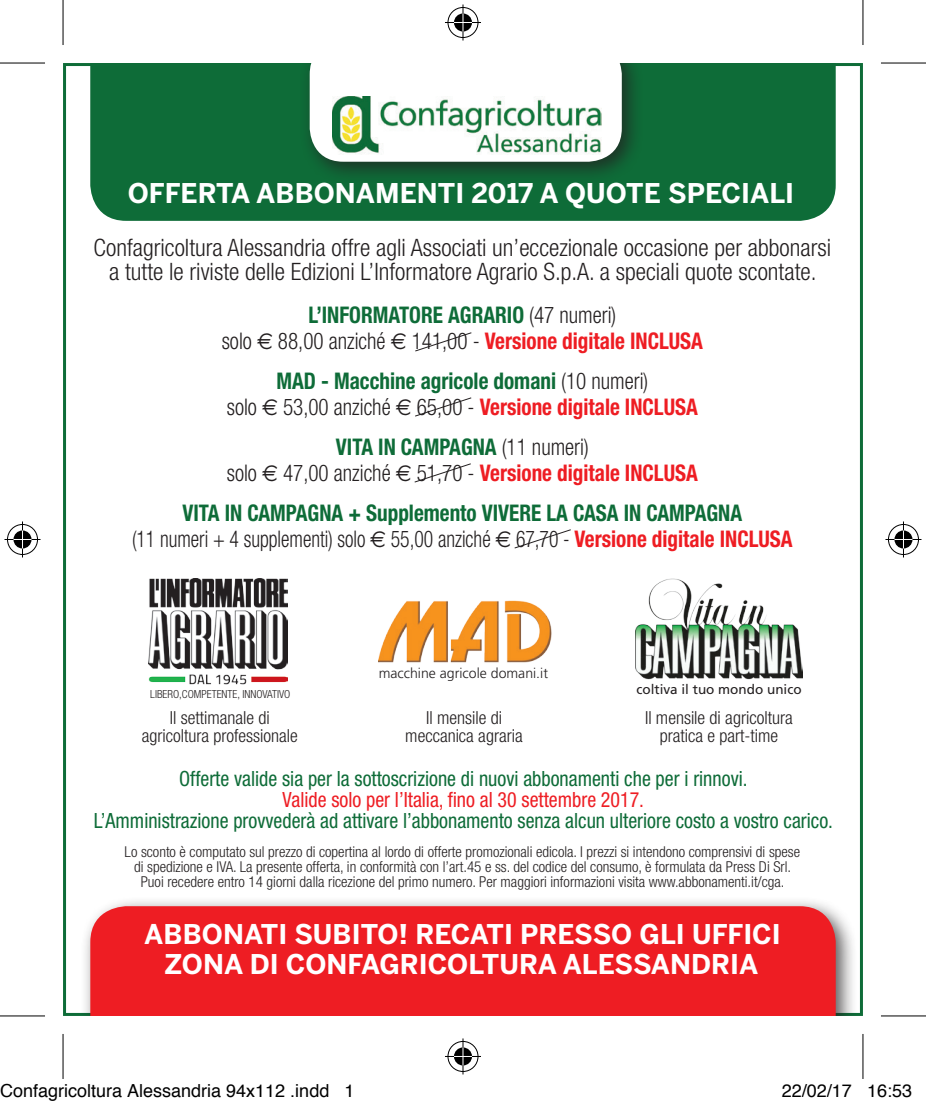
<style>
.page{position:relative;width:926px;height:1106px;background:#fff}
.page>*{position:absolute;margin:0;border:0;box-sizing:border-box;transform-origin:0 0}
.t1{font:700 27px/30px "Benton Sans";color:#fff;text-align:center}
.t2{font:300 condensed 24px/24px "Helvetica Neue";color:#231f20;text-align:center}
.t3{font:700 condensed 23.1px "Helvetica Neue";color:#0e6c38;scale:.92 1}
.t4{font:700 condensed 23.1px "Helvetica Neue";color:#ee1d23;scale:.92 1}
.t5{font:300 condensed 23.1px "Helvetica Neue";color:#231f20;scale:.86 1}
.t6{font:300 condensed 23.1px "Helvetica Neue";color:#231f20;scale:.92 1}
.t7{font:condensed 21px "Helvetica Neue";color:#0e6c38;scale:.95 1}
.t8{font:condensed 21px "Helvetica Neue";color:#ee1d23;scale:.95 1}
.t9{font:300 condensed 18px "Helvetica Neue";color:#231f20}
.t10{font:18px "Helvetica";color:#000}
.t11{font:300 condensed 15px "Helvetica Neue";color:#231f20}
.t12{font:300 14.1px "Frutiger";color:#231f20}
.t13{font:13.5px "Frutiger";color:#231f20}
.t14{font:300 condensed 11.1px "Helvetica Neue";color:#231f20}
.s1{font-weight:300;color:#231f20}
.s2{font-family:"Euro Sans";font-weight:400;font-stretch:normal}
.s3{font-weight:700;color:#ee1d23}
.s4{font-family:"Euro Sans";font-weight:400;font-stretch:normal;color:#231f20}
</style>
<div class="page">
<div style="left:90px;top:63px;width:745px;height:158px;background:#0e6c38"></div>
<div style="left:80px;top:895px;width:777px;height:120px;background:#231f20;opacity:.75"></div>
<div style="left:90px;top:906px;width:745px;height:109px;background:#ee1d23"></div>
<div style="left:299px;top:63px;width:345px;height:121px;background:#231f20;opacity:.75"></div>
<svg style="left:309px;top:63px;width:312px;height:99px"></svg>
<img style="left:332px;top:97px;width:269px;height:59px">
<svg style="left:415px;top:332px;width:57px;height:20px"></svg>
<svg style="left:415px;top:397px;width:57px;height:20px"></svg>
<svg style="left:414px;top:463px;width:57px;height:20px"></svg>
<svg style="left:514px;top:529px;width:57px;height:20px"></svg>
<img style="left:378px;top:600px;width:174px;height:63px">
<img style="left:149px;top:578px;width:138px;height:107px">
<img style="left:635px;top:578px;width:167px;height:102px">
<svg style="left:863px;top:0;width:1px;height:45px"></svg>
<svg style="left:863px;top:1034px;width:1px;height:44px"></svg>
<hr style="left:0;top:62px;width:45px;height:2px;background:#000">
<hr style="left:880px;top:62px;width:45px;height:2px;background:#000">
<hr style="left:0;top:1015px;width:45px;height:1px;background:#000">
<hr style="left:880px;top:1015px;width:45px;height:1px;background:#000">
<hr style="left:62px;top:0;width:2px;height:45px;background:#000">
<hr style="left:62px;top:1033px;width:2px;height:45px;background:#000">
<hr style="left:862px;top:0;width:1px;height:45px;background:#000">
<hr style="left:862px;top:1033px;width:1px;height:45px;background:#000">
<div style="left:446px;top:6px;width:34px;height:33px;border:4px solid #fff;border-radius:50%"></div>
<hr style="left:445px;top:21px;width:36px;height:3px;background:#fff">
<svg style="left:461px;top:4px;width:4px;height:36px"></svg>
<div style="left:452px;top:12px;width:22px;height:21px;border:4px solid #fff;border-radius:50%"></div>
<div style="left:447px;top:7px;width:31px;height:31px;border:1px solid #000;border-radius:50%"></div>
<hr style="left:445px;top:22px;width:36px;height:1px;background:#000">
<hr style="left:462px;top:4px;width:1px;height:36px;background:#000">
<svg style="left:454px;top:13px;width:18px;height:18px"></svg>
<div style="left:446px;top:1039px;width:34px;height:34px;border:4px solid #fff;border-radius:50%"></div>
<svg style="left:445px;top:1054px;width:36px;height:4px"></svg>
<svg style="left:461px;top:1038px;width:4px;height:36px"></svg>
<div style="left:452px;top:1045px;width:22px;height:22px;border:4px solid #fff;border-radius:50%"></div>
<div style="left:447px;top:1041px;width:31px;height:30px;border:1px solid #000;border-radius:50%"></div>
<hr style="left:445px;top:1055px;width:36px;height:1px;background:#000">
<hr style="left:462px;top:1038px;width:1px;height:36px;background:#000">
<svg style="left:454px;top:1047px;width:18px;height:18px"></svg>
<div style="left:6px;top:522px;width:33px;height:34px;border:4px solid #fff;border-radius:50%"></div>
<hr style="left:4px;top:537px;width:36px;height:4px;background:#fff">
<hr style="left:21px;top:521px;width:3px;height:36px;background:#fff">
<div style="left:12px;top:528px;width:21px;height:22px;border:4px solid #fff;border-radius:50%"></div>
<div style="left:7px;top:524px;width:31px;height:31px;border:1px solid #000;border-radius:50%"></div>
<hr style="left:4px;top:539px;width:36px;height:1px;background:#000">
<hr style="left:22px;top:521px;width:1px;height:36px;background:#000">
<svg style="left:14px;top:530px;width:18px;height:18px"></svg>
<div style="left:886px;top:522px;width:34px;height:34px;border:4px solid #fff;border-radius:50%"></div>
<hr style="left:885px;top:537px;width:36px;height:4px;background:#fff">
<svg style="left:901px;top:521px;width:4px;height:36px"></svg>
<div style="left:892px;top:528px;width:22px;height:22px;border:4px solid #fff;border-radius:50%"></div>
<div style="left:887px;top:524px;width:31px;height:31px;border:1px solid #000;border-radius:50%"></div>
<hr style="left:885px;top:539px;width:36px;height:1px;background:#000">
<hr style="left:902px;top:521px;width:1px;height:36px;background:#000">
<svg style="left:894px;top:530px;width:18px;height:18px"></svg>
<p class="t1" style="left:128px;top:178px;width:667px">OFFERTA ABBONAMENTI 2017 A QUOTE SPECIALI</p>
<p class="t2" style="left:94px;top:235px;width:738px">Confagricoltura Alessandria offre agli Associati un’eccezionale occasione per abbonarsi a tutte le riviste delle Edizioni L’Informatore Agrario S.p.A. a speciali quote scontate.</p>
<p class="t3" style="left:308px;top:301px;width:336px">L’INFORMATORE AGRARIO <span class="s1">(47 numeri)</span></p>
<p class="t6" style="left:222px;top:327px;width:524px">solo <span class="s2">E</span> 88,00 anziché <span class="s2">E</span> 141,00 - <span class="s3">Versione digitale INCLUSA</span></p>
<p class="t3" style="left:276px;top:367px;width:405px">MAD - Macchine agricole domani <span class="s1">(10 numeri)</span></p>
<p class="t4" style="left:227px;top:392px;width:513px"><span class="s1">solo</span> <span class="s4">E</span> <span class="s1">53,00 anziché</span> <span class="s4">E</span> <span class="s1">65,00 -</span> Versione digitale INCLUSA</p>
<p class="t3" style="left:336px;top:433px;width:276px">VITA IN CAMPAGNA <span class="s1">(11 numeri)</span></p>
<p class="t4" style="left:227px;top:458px;width:513px"><span class="s1">solo</span> <span class="s4">E</span> <span class="s1">47,00 anziché</span> <span class="s4">E</span> <span class="s1">51,70 -</span> Versione digitale INCLUSA</p>
<p class="t3" style="left:182px;top:499px;width:610px">VITA IN CAMPAGNA + Supplemento VIVERE LA CASA IN CAMPAGNA</p>
<p class="t5" style="left:132px;top:525px;width:769px">(11 numeri + 4 supplementi) solo <span class="s2">E</span> 55,00 anziché <span class="s2">E</span> 67,70 - <span class="s3">Versione digitale INCLUSA</span></p>
<p class="t14" style="left:150px;top:687px;width:142px">LIBERO,COMPETENTE, INNOVATIVO</p>
<p class="t9" style="left:170px;top:707px;width:101px">Il settimanale di</p>
<p class="t9" style="left:142px;top:725px;width:158px">agricoltura professionale</p>
<p class="t12" style="left:378px;top:665px;width:171px">macchine agricole domani.it</p>
<p class="t9" style="left:426px;top:707px;width:77px">Il mensile di</p>
<p class="t9" style="left:405px;top:725px;width:119px">meccanica agraria</p>
<p class="t13" style="left:636px;top:681px;width:167px">coltiva il tuo mondo unico</p>
<p class="t9" style="left:645px;top:707px;width:149px">Il mensile di agricoltura</p>
<p class="t9" style="left:659px;top:725px;width:120px">pratica e part-time</p>
<p class="t7" style="left:179px;top:766px;width:600px">Offerte valide sia per la sottoscrizione di nuovi abbonamenti che per i rinnovi.</p>
<p class="t8" style="left:282px;top:787px;width:382px">Valide solo per l’Italia, fino al 30 settembre 2017.</p>
<p class="t7" style="left:94px;top:808px;width:779px">L’Amministrazione provvederà ad attivare l’abbonamento senza alcun ulteriore costo a vostro carico.</p>
<p class="t11" style="left:125px;top:843px;width:677px">Lo sconto è computato sul prezzo di copertina al lordo di offerte promozionali edicola. I prezzi si intendono comprensivi di spese</p>
<p class="t11" style="left:134px;top:858px;width:658px">di spedizione e IVA. La presente offerta, in conformità con l’art.45 e ss. del codice del consumo, è formulata da Press Di Srl.</p>
<p class="t11" style="left:141px;top:873px;width:645px">Puoi recedere entro 14 giorni dalla ricezione del primo numero. Per maggiori informazioni visita www.abbonamenti.it/cga.</p>
<p class="t1" style="left:144px;top:918px;width:638px">ABBONATI SUBITO! RECATI PRESSO GLI UFFICI<br>ZONA DI CONFAGRICOLTURA ALESSANDRIA</p>
<p class="t10" style="left:0;top:1076px;width:356px">Confagricoltura Alessandria 94x112 .indd 1</p>
<p class="t10" style="left:781px;top:1076px;width:132px">22/02/17 16:53</p>
</div>
